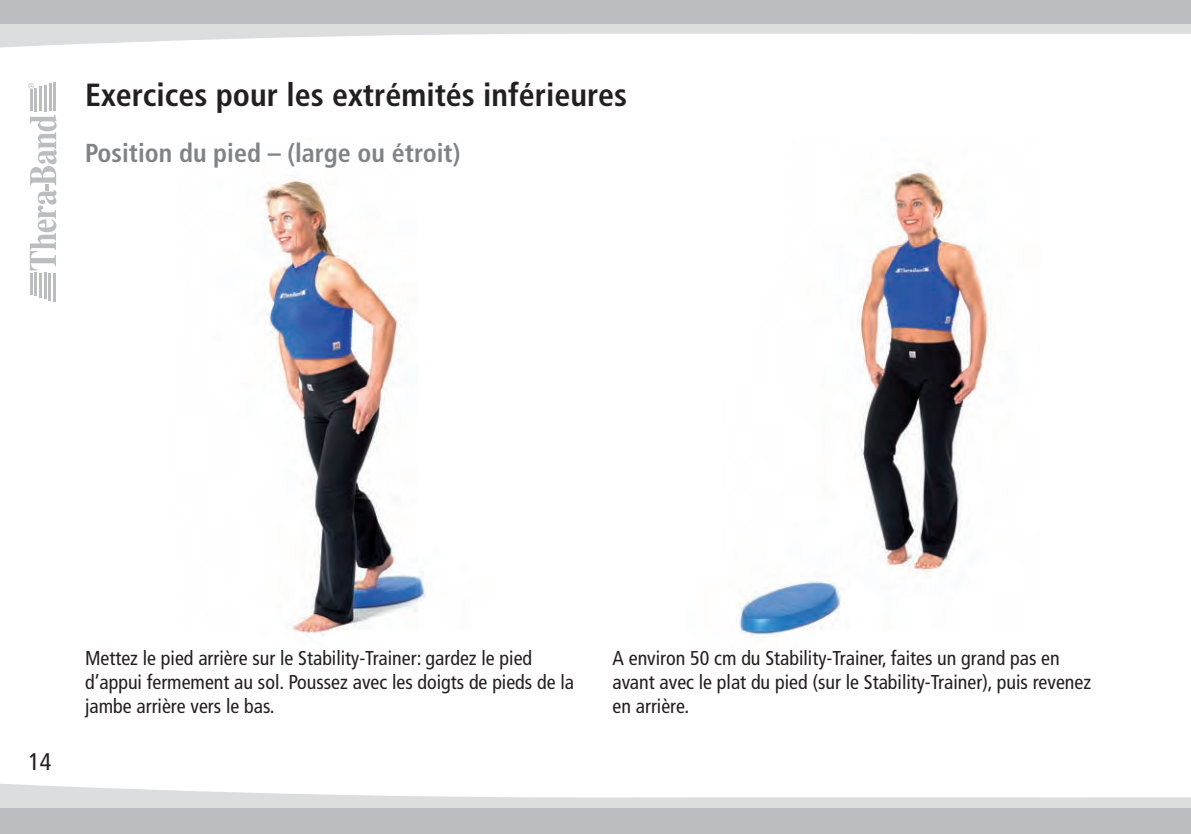
<style>
.page{position:relative;width:1191px;height:834px;background:#fff}
.page>*{position:absolute;margin:0;border:0;box-sizing:border-box;transform-origin:0 0}
.t1{font:700 condensed 32px "Frutiger";color:#231f20}
.t2{font:700 condensed 26px "Frutiger";color:#808285}
.t3{font:condensed 24px "Frutiger";color:#231f20}
.t4{font:condensed 20px/24px "Frutiger";color:#231f20}
</style>
<div class="page">
<svg style="left:0;top:783px;width:1191px;height:25px"></svg>
<svg style="left:0;top:24px;width:1191px;height:24px;fill:#e4e5e6"></svg>
<div style="left:0;top:808px;width:1191px;height:25px;background:#bcbdc0"></div>
<div style="left:0;top:0;width:1191px;height:24px;background:#bcbdc0"></div>
<img style="left:738px;top:164px;width:253px;height:474px">
<img style="left:263px;top:175px;width:165px;height:461px">
<hr style="left:53px;top:273px;width:3px;height:29px;background:#bcbdc0">
<hr style="left:30px;top:273px;width:2px;height:21px;background:#bcbdc0">
<hr style="left:34px;top:273px;width:3px;height:23px;background:#bcbdc0">
<hr style="left:39px;top:273px;width:3px;height:24px;background:#bcbdc0">
<hr style="left:44px;top:273px;width:2px;height:26px;background:#bcbdc0">
<hr style="left:48px;top:273px;width:3px;height:27px;background:#bcbdc0">
<hr style="left:53px;top:82px;width:3px;height:29px;background:#bcbdc0">
<hr style="left:30px;top:89px;width:3px;height:22px;background:#bcbdc0">
<hr style="left:35px;top:88px;width:2px;height:23px;background:#bcbdc0">
<hr style="left:39px;top:87px;width:3px;height:24px;background:#bcbdc0">
<hr style="left:44px;top:85px;width:3px;height:26px;background:#bcbdc0">
<hr style="left:49px;top:84px;width:2px;height:27px;background:#bcbdc0">
<svg style="left:28px;top:83px;width:6px;height:5px"></svg>
<svg style="left:30px;top:115px;width:27px;height:155px"></svg>
<h1 class="t1" style="left:85px;top:82px;width:543px">Exercices pour les extrémités inférieures</h1>
<h2 class="t2" style="left:85px;top:142px;width:377px">Position du pied – (large ou étroit)</h2>
<p class="t3" style="left:28px;top:751px;width:25px">14</p>
<p class="t4" style="left:85px;top:647px;width:490px">Mettez le pied arrière sur le Stability-Trainer: gardez le pied d’appui fermement au sol. Poussez avec les doigts de pieds de la jambe arrière vers le bas.</p>
<p class="t4" style="left:612px;top:647px;width:480px">A environ 50 cm du Stability-Trainer, faites un grand pas en avant avec le plat du pied (sur le Stability-Trainer), puis revenez en arrière.</p>
</div>
